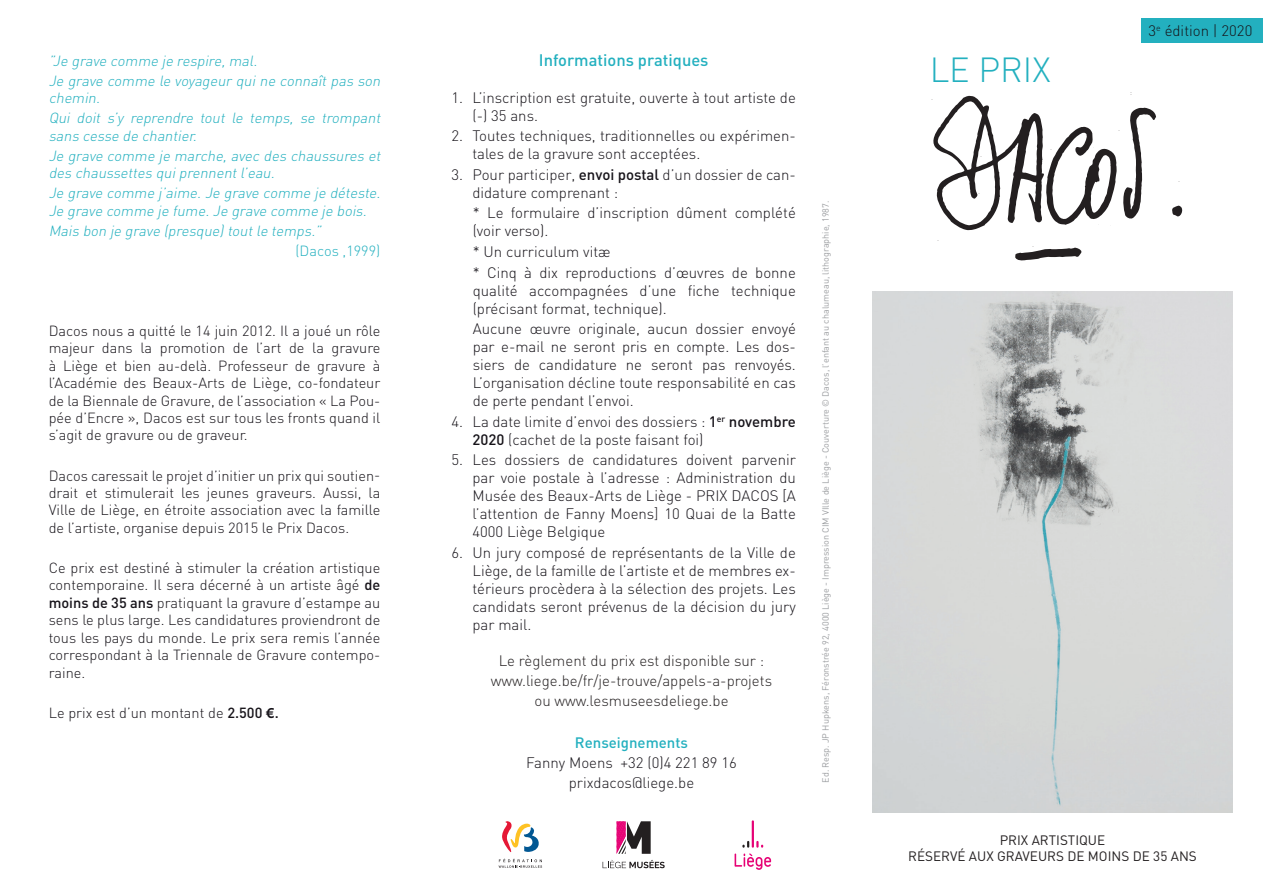
<style>
.page{position:relative;width:1263px;height:893px;background:#fff}
.page>*{position:absolute;margin:0;border:0;box-sizing:border-box;transform-origin:0 0}
.t1{font:300 34.35px "DIN";color:#23b0bf}
.t2{font:500 16.5px "DIN";color:#23b0bf}
.t3{font:300 15px/18px "DIN";color:#161319}
.t4{font:300 15px/20.1px "DIN";color:#231f20;text-align:center}
.t5{font:500 15px "DIN";color:#23b0bf}
.t6{font:300 14.55px/17.4px "DIN";color:#161319;text-align:justify}
.t7{font:italic 300 14.55px/20px "DIN";color:#23b0bf}
.t8{font:300 14.55px "DIN";color:#23b0bf}
.t9{font:13.5px/16.2px "DIN";color:#231f20;text-align:center}
.t10{font:9px "DIN";color:#9b9da0}
.s1{font-weight:500}
.s2{font-family:"Gill Sans";font-weight:600}
</style>
<div class="page">
<svg style="left:1172px;top:206px;width:11px;height:11px"></svg>
<svg style="left:1015px;top:248px;width:66px;height:13px"></svg>
<svg style="left:931px;top:96px;width:225px;height:135px"></svg>
<hr style="left:752px;top:820px;width:2px;height:28px;background:#e60275">
<svg style="left:734px;top:841px;width:37px;height:29px"></svg>
<svg style="left:499px;top:859px;width:43px;height:9px"></svg>
<svg style="left:502px;top:821px;width:37px;height:32px"></svg>
<div style="left:1142px;top:18px;width:121px;height:25px;background:#23b0bf"></div>
<img style="left:873px;top:291px;width:359px;height:522px">
<svg style="left:602px;top:860px;width:63px;height:8px"></svg>
<svg style="left:617px;top:821px;width:34px;height:33px"></svg>
<p class="t7" style="left:49px;top:50px;width:336px">”Je grave comme je respire,mal.<br>Je grave comme le voyageur qui ne connaît pas son</p>
<p class="t7" style="left:49px;top:88px;width:336px">chemin.<br>Qui doit s’y reprendre tout le temps, se trompant</p>
<p class="t7" style="left:49px;top:125px;width:336px">sans cesse de chantier.<br>Je grave comme je marche, avec des chaussures et</p>
<p class="t7" style="left:49px;top:163px;width:336px">des chaussettes quiprennentl’eau.<br>Je grave comme j ’aime.Je grave comme je déteste.</p>
<p class="t7" style="left:49px;top:200px;width:322px">Je grave comme je fume.Je grave comme je bois.<br>Mais bon je grave (presque)toutle temps.”</p>
<p class="t8" style="left:295px;top:241px;width:86px">(Dacos ,1999)</p>
<p class="t6" style="left:49px;top:322px;width:333px">Dacos nous a quitté le 14 juin 2012. Il a joué un rôle majeur dans la promotion de l’art de la gravure à Liège et bien au-delà. Professeur de gravure à l’Académie des Beaux-Arts de Liège, co-fondateur de la Biennale de Gravure, de l’association « La Pou&shy;pée d’Encre », Dacos est sur tous les fronts quand il s’agit de gravure ou de graveur.</p>
<p class="t6" style="left:49px;top:466px;width:333px">Dacos caressait le projet d’initier un prix qui soutien&shy;drait et stimulerait les jeunes graveurs. Aussi, la Ville de Liège, en étroite association avec la famille de l’artiste, organise depuis 2015 le Prix Dacos.</p>
<p class="t6" style="left:49px;top:559px;width:333px">Ce prix est destiné à stimuler la création artistique contemporaine. Il sera décerné à un artiste âgé <span class="s1">de moins de 35 ans</span> pratiquant la gravure d’estampe au sens le plus large. Les candidatures proviendront de tous les pays du monde. Le prix sera remis l’année correspondant à la Triennale de Gravure contempo&shy;raine.</p>
<p class="t6" style="left:49px;top:704px;width:232px">Le prix est d’un montant de <span class="s1">2.500</span> <span class="s2">€</span><span class="s1">.</span></p>
<p class="t2" style="left:539px;top:49px;width:171px">Informations pratiques</p>
<p class="t3" style="left:472px;top:88px;width:325px;text-indent:-21px">1. L’inscription est gratuite, ouverte à tout artiste de (-) 35 ans.</p>
<p class="t3" style="left:472px;top:127px;width:325px;text-indent:-21px">2. Toutes techniques, traditionnelles ou expérimen&shy;tales de la gravure sont acceptées.</p>
<p class="t3" style="left:472px;top:165px;width:325px;text-indent:-21px">3. Pour participer, <span class="s1">envoi postal</span> d’un dossier de can&shy;didature comprenant :</p>
<p class="t3" style="left:473px;top:204px;width:325px">* Le formulaire d’inscription dûment complété (voir verso).</p>
<p class="t3" style="left:473px;top:241px;width:325px;line-height:20.5px">* Un curriculum vitæ<br>* Cinq à dix reproductions d’œuvres de bonne</p>
<p class="t3" style="left:473px;top:281px;width:325px">qualité accompagnées d’une fiche technique (précisant format, technique).</p>
<p class="t3" style="left:473px;top:320px;width:325px;text-align:justify">Aucune œuvre originale, aucun dossier envoyé par e-mail ne seront pris en compte. Les dos&shy;siers de candidature ne seront pas renvoyés.<br>L’organisation décline toute responsabilité en cas de perte pendant l’envoi.</p>
<p class="t3" style="left:472px;top:412px;width:325px;text-indent:-21px">4. La date limite d’envoi des dossiers : <span class="s1">1</span><sup>er</sup> <span class="s1">novembre<br>2020</span> (cachet de la poste faisant foi)</p>
<p class="t3" style="left:472px;top:451px;width:325px;text-align:justify;text-indent:-21px">5. Les dossiers de candidatures doivent parvenir par voie postale à l’adresse : Administration du Musée des Beaux-Arts de Liège - PRIX DACOS [A l’attention de Fanny Moens] 10 Quai de la Batte 4000 Liège Belgique</p>
<p class="t3" style="left:472px;top:543px;width:325px;text-align:justify;text-indent:-21px">6. Un jury composé de représentants de la Ville de Liège, de la famille de l’artiste et de membres ex&shy;térieurs procèdera à la sélection des projets. Les candidats seront prévenus de la décision du jury par mail.</p>
<p class="t4" style="left:491px;top:650px;width:283px">Le règlement du prix est disponible sur : www.liege.be/fr/je-trouve/appels-a-projets ou www.lesmuseesdeliege.be</p>
<p class="t5" style="left:575px;top:733px;width:115px">Renseignements</p>
<p class="t3" style="left:526px;top:752px;width:212px;line-height:20.1px;text-align:center">Fanny Moens +32 (0)4 221 89 16 prixdacos@liege.be</p>
<p class="t10" style="left:820px;top:783px;width:583px;rotate:-90deg">Ed. Resp. JP Hupkens, Féronstrée 92, 4000 Liège - Impression CIM VIlle de Liège - Couverture © Dacos, l’enfant au chalumeau, lithographie, 1987.</p>
<h1 class="t1" style="left:929px;top:49px;width:123px">LE PRIX</h1>
<p class="t3" style="left:1148px;top:21px;width:105px">3<sup>e</sup> édition | 2020</p>
<p class="t9" style="left:908px;top:832px;width:290px">PRIX ARTISTIQUE<br>RÉSERVÉ AUX GRAVEURS DE MOINS DE 35 ANS</p>
</div>
